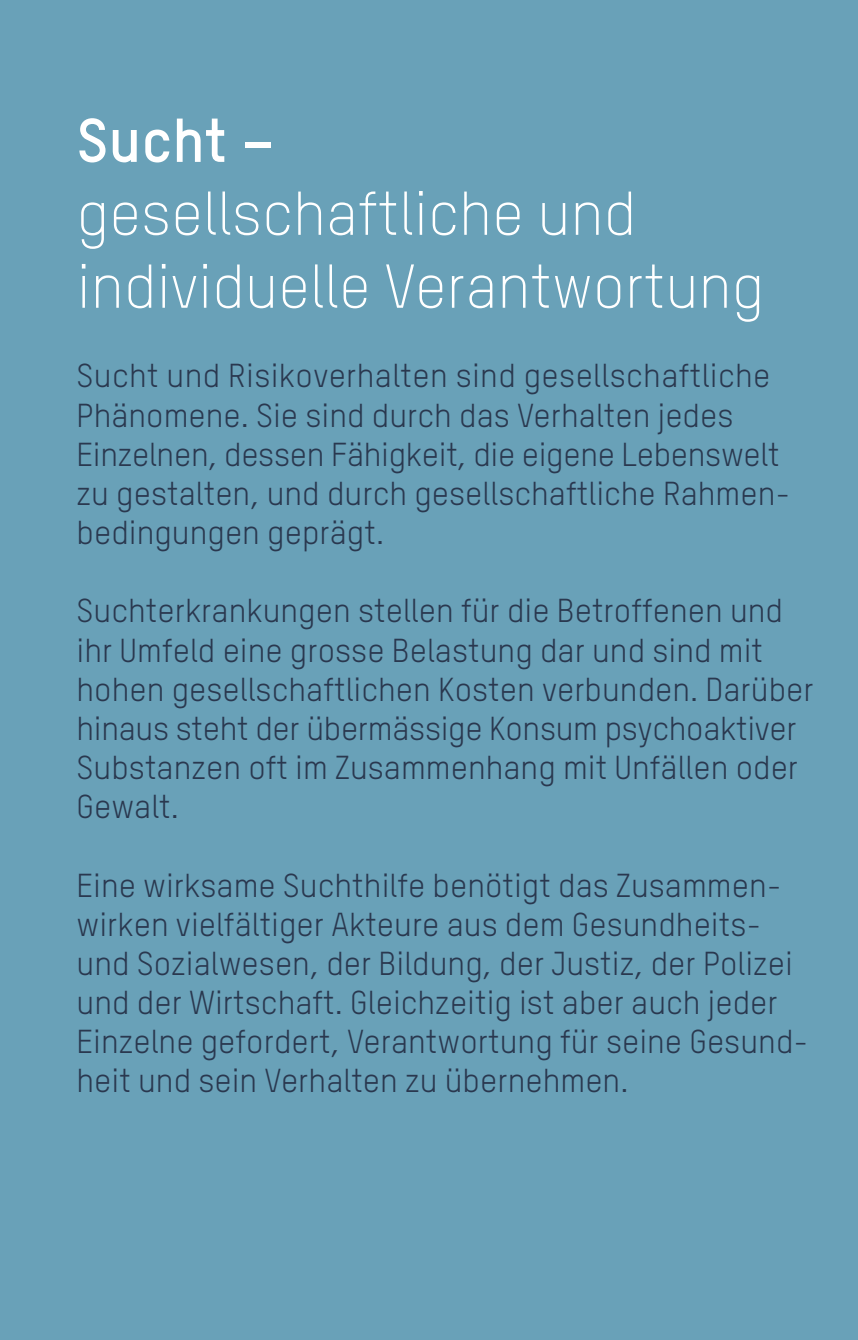
<style>
.page{position:relative;width:858px;height:1340px;background:#fff}
.page>*{position:absolute;margin:0;border:0;box-sizing:border-box;transform-origin:0 0}
.t1{font:300 60.75px/72.9px "TSTAR";color:#fff}
.t2{font:700 60.75px "TSTAR";color:#fff}
.t3{font:32.62px/39.1px "TSTAR";color:#2a384f}
</style>
<div class="page">
<div style="left:0;top:0;width:858px;height:1339px;background:#69a1b8"></div>
<h1 class="t2" style="left:77px;top:102px;width:200px">Sucht –</h1>
<h1 class="t1" style="left:77px;top:177px;width:689px">gesellschaftliche und individuelle Verantwortung</h1>
<p class="t3" style="left:77px;top:356px;width:715px">Sucht und Risikoverhalten sind gesellschaftliche Phänomene. Sie sind durch das Verhalten jedes Einzelnen, dessen Fähigkeit, die eigene Lebenswelt zu gestalten, und durch gesellschaftliche Rahmen&shy;bedingungen geprägt.</p>
<p class="t3" style="left:77px;top:591px;width:739px">Suchterkrankungen stellen für die Betroffenen und ihr Umfeld eine grosse Belastung dar und sind mit hohen gesellschaftlichen Kosten verbunden. Darüber hinaus steht der übermässige Konsum psychoaktiver Substanzen oft im Zusammenhang mit Unfällen oder Gewalt.</p>
<p class="t3" style="left:77px;top:865px;width:733px">Eine wirksame Suchthilfe benötigt das Zusammen&shy;wirken vielfältiger Akteure aus dem Gesundheits&shy;und Sozialwesen, der Bildung, der Justiz, der Polizei und der Wirtschaft. Gleichzeitig ist aber auch jeder Einzelne gefordert, Verantwortung für seine Gesund&shy;heit und sein Verhalten zu übernehmen.</p>
</div>
